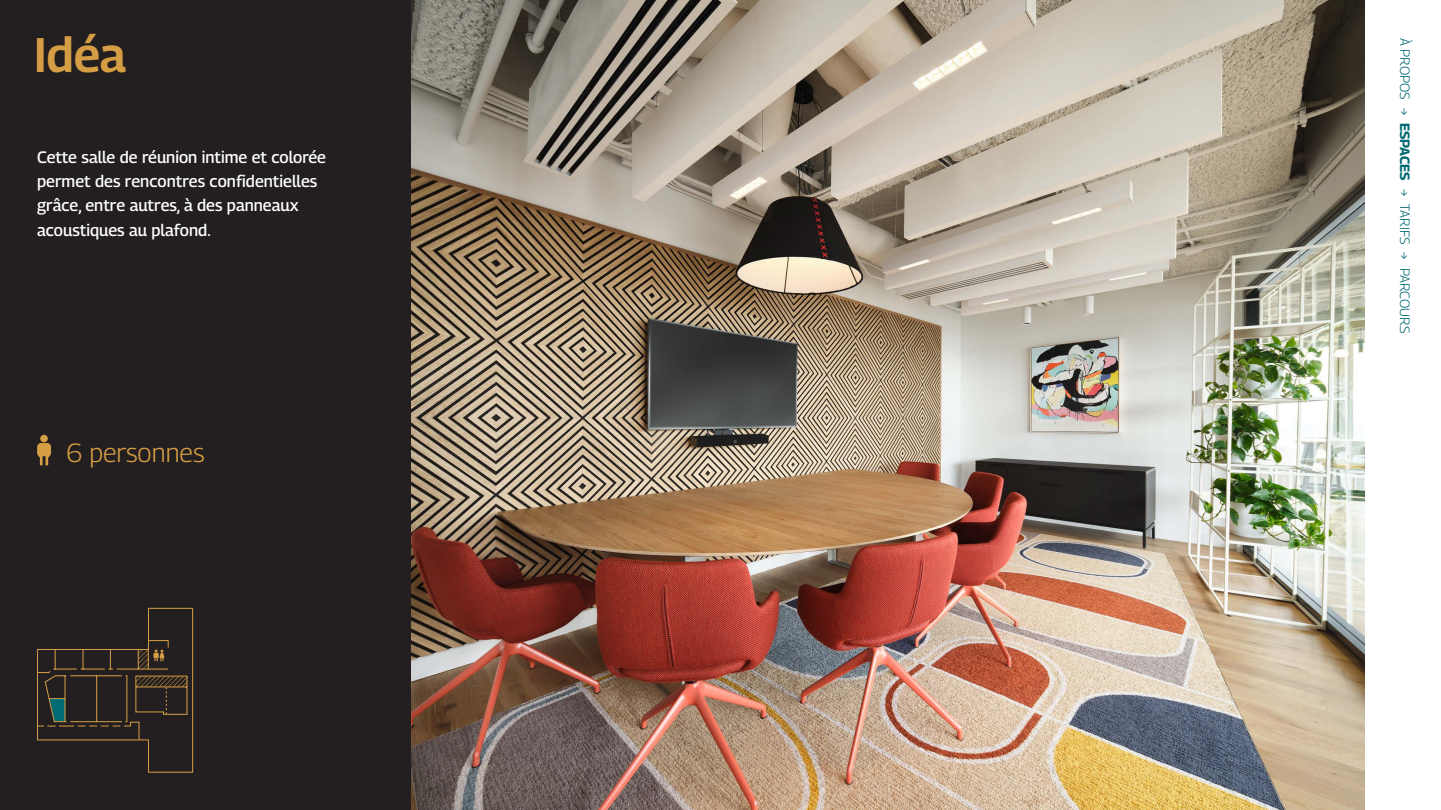
<style>
.page{position:relative;width:1441px;height:810px;background:#fff}
.page>*{position:absolute;margin:0;border:0;box-sizing:border-box;transform-origin:0 0}
.Titre{font:600 48.38px "Georama";color:#d69e44}
.t1{font:300 26.25px "Georama";color:#d69e44}
.Texte_courant{font:500 16.5px/24.3px "Georama";color:#fff}
.t2{font:300 13.5px "Georama";color:#016a72}
.s1{font-weight:700}
</style>
<div class="page">
<div style="left:1px;top:0;width:411px;height:810px;background:#231f20"></div>
<img style="left:411px;top:0;width:953px;height:810px">
<svg style="left:37px;top:608px;width:156px;height:165px"></svg>
<div style="left:40px;top:435px;width:8px;height:7px;background:#d69e45;border-radius:50%"></div>
<svg style="left:37px;top:443px;width:14px;height:22px"></svg>
<p class="Titre" style="left:34px;top:20px;width:93px">Idéa</p>
<p class="t2" style="left:1414px;top:38px;width:297px;rotate:90deg">À PROPOS → <span class="s1">ESPACES</span> → TARIFS → PARCOURS</p>
<p class="Texte_courant" style="left:37px;top:144px;width:290px">Cette salle de réunion intime et colorée permet des rencontres confidentielles grâce, entre autres, à des panneaux acoustiques au plafond.</p>
<p class="t1" style="left:67px;top:434px;width:139px">6 personnes</p>
</div>
